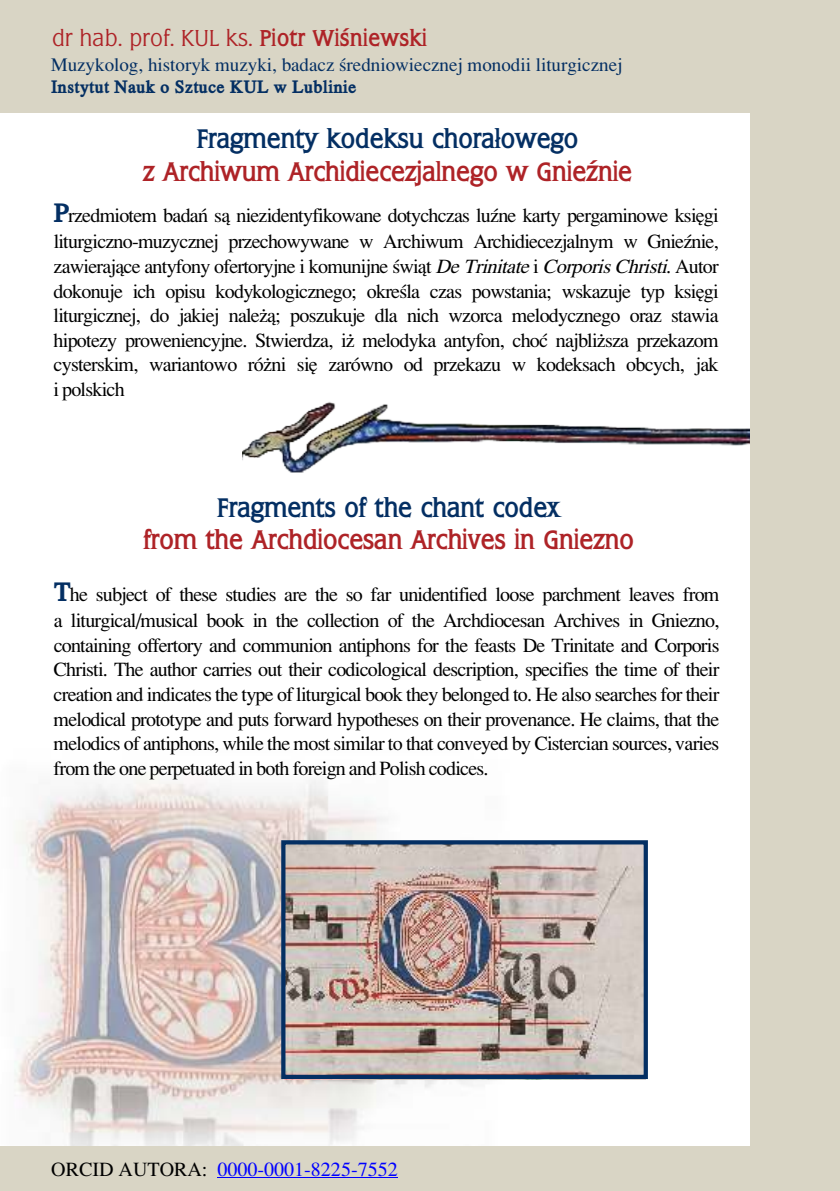
<style>
.page{position:relative;width:840px;height:1191px;background:#fff}
.page>*{position:absolute;margin:0;border:0;box-sizing:border-box;transform-origin:0 0}
.t1{font:700 28px "wof Falal";letter-spacing:-.025em;color:#ae2327}
.t2{font:700 28px "wof Falal";letter-spacing:-.025em;color:#042f63}
.t3{font:24px "wof Falal";color:#ae2327}
.t4{font:20px/24.6px "wof Chill";letter-spacing:-.04em;color:#000}
.t5{font:20px "wof Chill";color:#00f}
.t6{font:19px "wof Chill";color:#042f63}
.t7{font:700 19px "wof Chill";color:#042f63}
.s1{font-weight:700}
.s2{font-weight:700;font-size:28px;color:#042f63}
.s3{font-style:italic}
.s4{color:#000}
</style>
<div class="page">
<img style="left:14px;top:776px;width:550px;height:370px">
<div style="left:0;top:0;width:839px;height:113px;background:#d9d5c5"></div>
<img style="left:242px;top:402px;width:507px;height:71px">
<div style="left:0;top:1146px;width:839px;height:45px;background:#d9d5c5"></div>
<hr style="left:217px;top:1177px;width:180px;height:1px;background:#00f">
<img style="left:286px;top:845px;width:356px;height:229px">
<div style="left:749px;top:37px;width:90px;height:1154px;background:#d9d5c5"></div>
<div style="left:281px;top:840px;width:366px;height:239px;border:4px solid #042f63"></div>
<p class="t3" style="left:52px;top:24px;width:376px">dr hab. prof. KUL ks. <span class="s1">Piotr Wiśniewski</span></p>
<p class="t7" style="left:51px;top:76px;width:307px">Instytut Nauk o Sztuce KUL w Lublinie</p>
<p class="t6" style="left:51px;top:54px;width:572px">Muzykolog, historyk muzyki, badacz średniowiecznej monodii liturgicznej</p>
<h1 class="t2" style="left:197px;top:123px;width:383px">Fragmenty kodeksu chorałowego</h1>
<h1 class="t1" style="left:143px;top:155px;width:491px">z Archiwum Archidiecezjalnego w Gnieźnie</h1>
<p class="t4" style="left:54px;top:202px;width:666px;line-height:26.6px"><span class="s2">P</span>rzedmiotem badań są niezidentyfikowane dotychczas luźne karty pergaminowe księgi liturgiczno-muzycznej przechowywane w Archiwum Archidiecezjalnym w Gnieźnie,</p>
<p class="t4" style="left:53px;top:254px;width:666px;text-align:justify">zawierające antyfony ofertoryjne i komunijne świąt <span class="s3">De Trinitate</span> i <span class="s3">Corporis Christi</span>. Autor dokonuje ich opisu kodykologicznego; określa czas powstania; wskazuje typ księgi liturgicznej, do jakiej należą; poszukuje dla nich wzorca melodycznego oraz stawia hipotezy proweniencyjne. Stwierdza, iż melodyka antyfon, choć najbliższa przekazom cysterskim, wariantowo różni się zarówno od przekazu w kodeksach obcych, jak i polskich</p>
<h1 class="t2" style="left:217px;top:492px;width:344px">Fragments of the chant codex</h1>
<h1 class="t1" style="left:143px;top:524px;width:492px">from the Archdiocesan Archives in Gniezno</h1>
<p class="t4" style="left:54px;top:580px;width:667px;line-height:26.6px"><span class="s2">T</span>he subject of these studies are the so far unidentified loose parchment leaves from a liturgical/musical book in the collection of the Archdiocesan Archives in Gniezno,</p>
<p class="t4" style="left:54px;top:633px;width:667px;text-align:justify">containing offertory and communion antiphons for the feasts De Trinitate and Corporis Christi. The author carries out their codicological description, specifies the time of their creation and indicates the type of liturgical book they belonged to. He also searches for their melodical prototype and puts forward hypotheses on their provenance. He claims, that the melodics of antiphons, while the most similar to that conveyed by Cistercian sources, varies from the one perpetuated in both foreign and Polish codices.</p>
<p class="t5" style="left:51px;top:1157px;width:348px"><span class="s4">ORCID AUTORA:</span> 0000-0001-8225-7552</p>
</div>
